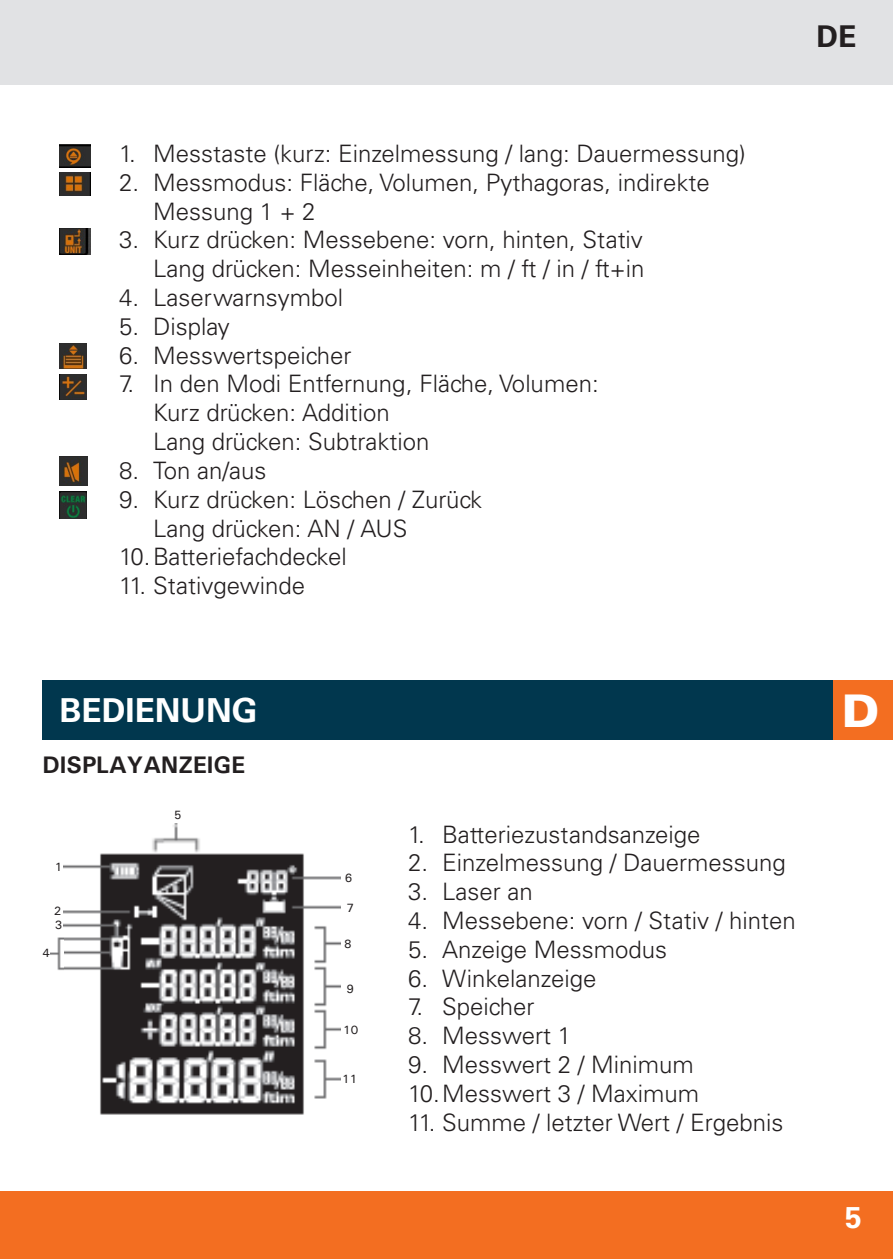
<style>
.page{position:relative;width:893px;height:1259px;background:#fff}
.page>*{position:absolute;margin:0;border:0;box-sizing:border-box;transform-origin:0 0}
.oranger_Balken_Unter{font:900 45px "Univers LT Std";color:#fff}
.blauer_Balken_Unter{font:700 33px "Univers LT Std";color:#fff}
.t1{font:700 30px "Univers LT Std";color:#231f20}
.t2{font:700 30px "Univers LT Std";color:#fff}
.t3{font:300 24px/28.8px "Univers LT Std";color:#231f20}
.Standard_8{font:700 24px "Univers";color:#231f20}
.Standard_10{font:12px "Univers";color:#231f20}
</style>
<div class="page">
<div style="left:0;top:1191px;width:893px;height:68px;background:#f36e21"></div>
<div style="left:0;top:0;width:893px;height:85px;background:#e1e2e4"></div>
<img style="left:60px;top:145px;width:30px;height:23px">
<img style="left:60px;top:172px;width:30px;height:23px">
<img style="left:60px;top:229px;width:30px;height:26px">
<img style="left:60px;top:344px;width:26px;height:25px">
<img style="left:60px;top:374px;width:26px;height:25px">
<img style="left:60px;top:492px;width:26px;height:27px">
<img style="left:60px;top:456px;width:27px;height:30px">
<div style="left:43px;top:680px;width:790px;height:60px;background:#01374e"></div>
<div style="left:833px;top:680px;width:60px;height:60px;background:#f36e21"></div>
<img style="left:63px;top:823px;width:277px;height:292px">
<img style="left:51px;top:937px;width:13px;height:40px">
<p class="t3" style="left:119px;top:139px;width:628px">1. Messtaste (kurz: Einzelmessung / lang: Dauermessung)</p>
<p class="t3" style="left:153px;top:168px;width:558px;text-indent:-34px">2. Messmodus: Fläche, Volumen, Pythagoras, indirekte<br>Messung 1 + 2</p>
<p class="t3" style="left:119px;top:225px;width:527px;text-align:right">3. Kurz drücken: Messebene: vorn, hinten, Stativ<br>Lang drücken: Messeinheiten: m / ft / in / ft+in</p>
<p class="t3" style="left:119px;top:283px;width:226px">4. Laserwarnsymbol</p>
<p class="t3" style="left:119px;top:312px;width:112px">5. Display</p>
<p class="t3" style="left:119px;top:341px;width:234px">6. Messwertspeicher</p>
<p class="t3" style="left:153px;top:369px;width:447px;text-indent:-34px">7. In den Modi Entfernung, Fläche, Volumen:<br>Kurz drücken: Addition<br>Lang drücken: Subtraktion</p>
<p class="t3" style="left:119px;top:456px;width:149px">8. Ton an/aus</p>
<p class="t3" style="left:153px;top:485px;width:331px;text-indent:-34px">9. Kurz drücken: Löschen / Zurück<br>Lang drücken: AN / AUS</p>
<p class="t3" style="left:119px;top:542px;width:229px">10.Batteriefachdeckel</p>
<p class="t3" style="left:119px;top:571px;width:188px">11. Stativgewinde</p>
<p class="t1" style="left:816px;top:19px;width:41px">DE</p>
<p class="blauer_Balken_Unter" style="left:60px;top:691px;width:200px">BEDIENUNG</p>
<p class="oranger_Balken_Unter" style="left:842px;top:682px;width:39px">D</p>
<p class="Standard_8" style="left:43px;top:750px;width:204px">DISPLAYANZEIGE</p>
<p class="Standard_10" style="left:55px;top:859px;width:9px">1</p>
<p class="Standard_10" style="left:54px;top:903px;width:9px">2</p>
<p class="Standard_10" style="left:55px;top:917px;width:9px">3</p>
<p class="Standard_10" style="left:43px;top:946px;width:9px">4</p>
<p class="Standard_10" style="left:174px;top:807px;width:9px">5</p>
<p class="Standard_10" style="left:345px;top:870px;width:9px">6</p>
<p class="Standard_10" style="left:346px;top:900px;width:9px">7</p>
<p class="Standard_10" style="left:344px;top:936px;width:9px">8</p>
<p class="Standard_10" style="left:346px;top:981px;width:9px">9</p>
<p class="Standard_10" style="left:343px;top:1022px;width:17px">10</p>
<p class="Standard_10" style="left:342px;top:1071px;width:17px">11</p>
<p class="t3" style="left:408px;top:819px;width:294px">1. Batteriezustandsanzeige</p>
<p class="t3" style="left:408px;top:848px;width:379px">2. Einzelmessung / Dauermessung</p>
<p class="t3" style="left:408px;top:877px;width:126px">3. Laser an</p>
<p class="t3" style="left:408px;top:906px;width:389px">4. Messebene: vorn / Stativ / hinten</p>
<p class="t3" style="left:408px;top:935px;width:260px">5. Anzeige Messmodus</p>
<p class="t3" style="left:408px;top:963px;width:190px">6. Winkelanzeige</p>
<p class="t3" style="left:408px;top:992px;width:128px">7. Speicher</p>
<p class="t3" style="left:408px;top:1021px;width:164px">8. Messwert 1</p>
<p class="t3" style="left:408px;top:1050px;width:287px">9. Messwert 2 / Minimum</p>
<p class="t3" style="left:408px;top:1079px;width:292px">10.Messwert 3 / Maximum</p>
<p class="t3" style="left:408px;top:1107px;width:377px">11. Summe / letzter Wert / Ergebnis</p>
<p class="t2" style="left:845px;top:1200px;width:18px">5</p>
</div>
